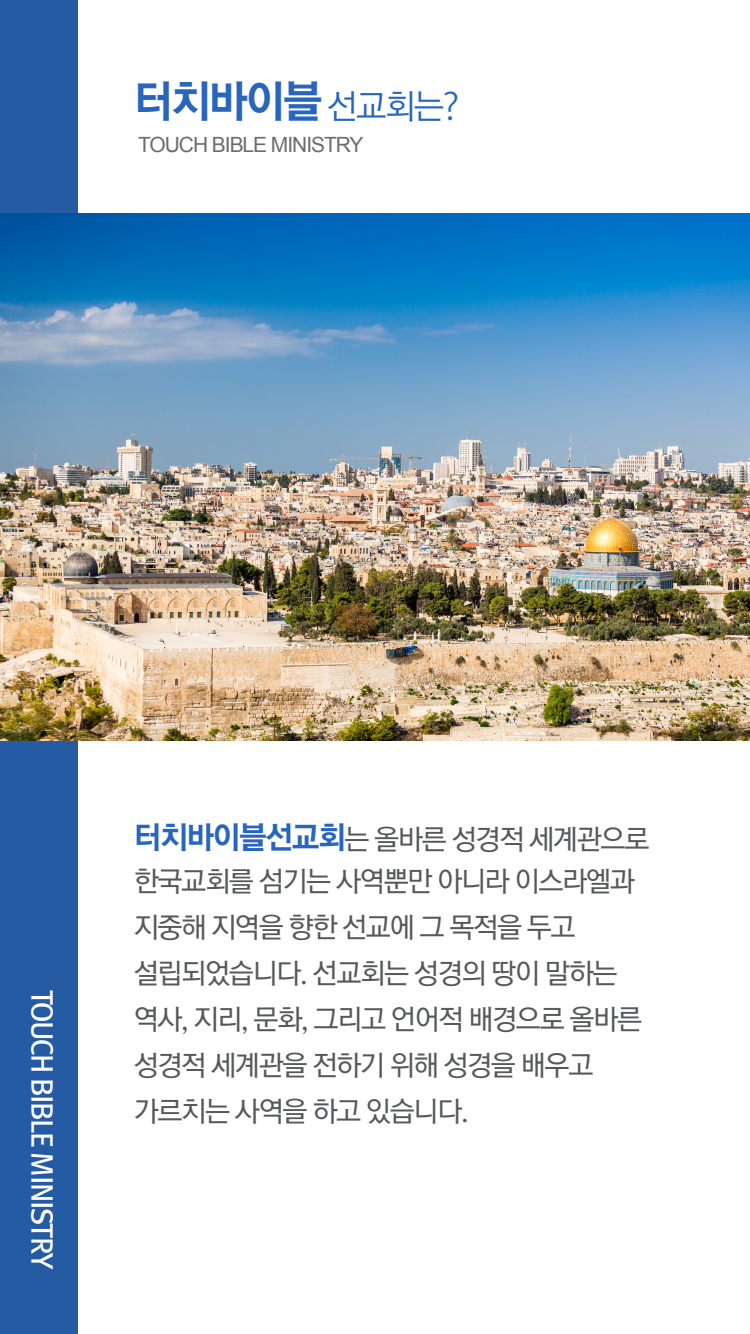
<style>
.page{position:relative;width:750px;height:1334px;background:#fff}
.page>*{position:absolute;margin:0;border:0;box-sizing:border-box;transform-origin:0 0}
.t1{font:44px "Rix Go EB";letter-spacing:-.05em;color:#2765be}
.t2{font:28px/42.8px "Rix Go M";letter-spacing:-.05em;color:#57585a}
.t3{font:28px "Rix Go B";letter-spacing:-.05em;color:#fff}
.t4{font:21px "Arial";letter-spacing:-.05em;color:#6c6d70}
.s1{font-family:"Rix Go R";font-size:34px}
.s2{font-family:"Rix Go EB";font-size:31px;color:#2765be}
</style>
<div class="page">
<div style="left:0;top:0;width:78px;height:1334px;background:#245ba3"></div>
<img style="left:0;top:214px;width:750px;height:526px">
<p class="t1" style="left:134px;top:72px;width:327px">터치바이블 <span class="s1">선교회는?</span></p>
<p class="t4" style="left:138px;top:130px;width:227px">TOUCH BIBLE MINISTRY</p>
<p class="t3" style="left:60px;top:990px;width:281px;rotate:90deg">TOUCH BIBLE MINISTRY</p>
<p class="t2" style="left:134px;top:818px;width:517px"><span class="s2">터치바이블선교회</span>는 올바른 성경적 세계관으로 한국교회를 섬기는 사역뿐만 아니라 이스라엘과</p>
<p class="t2" style="left:134px;top:907px;width:444px">지중해 지역을 향한 선교에 그 목적을 두고</p>
<p class="t2" style="left:134px;top:953px;width:486px">설립되었습니다. 선교회는 성경의 땅이 말하는</p>
<p class="t2" style="left:134px;top:999px;width:510px">역사, 지리, 문화, 그리고 언어적 배경으로 올바른</p>
<p class="t2" style="left:134px;top:1045px;width:461px">성경적 세계관을 전하기 위해 성경을 배우고</p>
<p class="t2" style="left:134px;top:1091px;width:337px">가르치는 사역을 하고 있습니다.</p>
</div>
